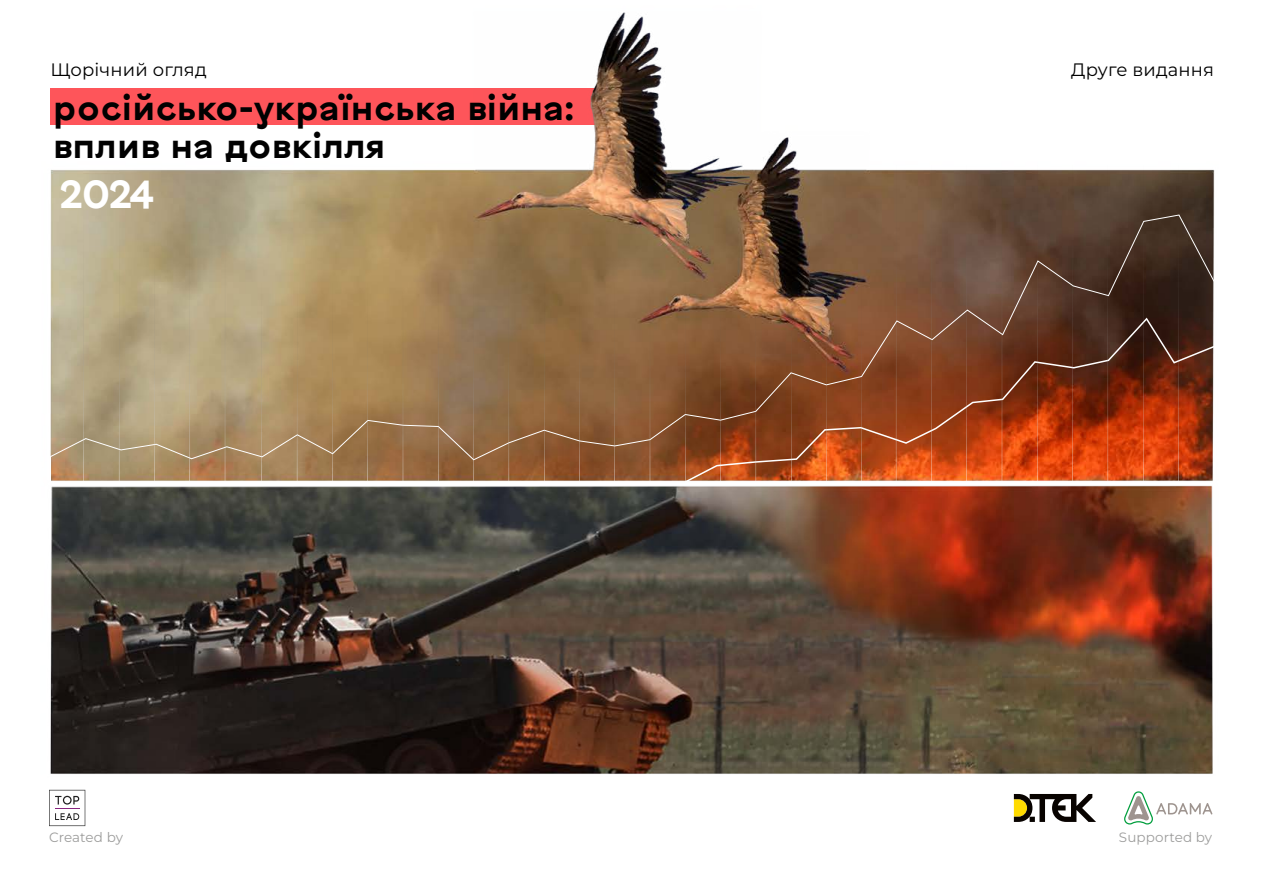
<style>
.page{position:relative;width:1263px;height:893px;background:#fff}
.page>*{position:absolute;margin:0;border:0;box-sizing:border-box;transform-origin:0 0}
.t1{font:700 39px "Vinnytsia Sans";color:#fff}
.t2{font:700 34.5px/38.1px "Vinnytsia Sans";letter-spacing:.01em;color:#000}
.t3{font:18px "Montserrat";letter-spacing:.01em;color:#000}
.t4{font:13.5px "Montserrat";letter-spacing:.01em;color:#9d9d9c}
</style>
<div class="page">
<img style="left:49px;top:12px;width:1166px;height:815px">
<svg style="left:49px;top:790px;width:36px;height:36px"></svg>
<svg style="left:1123px;top:791px;width:89px;height:33px"></svg>
<svg style="left:1014px;top:794px;width:82px;height:28px"></svg>
<svg style="left:50px;top:215px;width:1164px;height:267px"></svg>
<img style="left:683px;top:316px;width:532px;height:168px">
<svg style="left:1178px;top:127px;width:1px;height:354px"></svg>
<svg style="left:1143px;top:127px;width:1px;height:354px"></svg>
<svg style="left:1108px;top:127px;width:1px;height:354px"></svg>
<svg style="left:1072px;top:127px;width:1px;height:354px"></svg>
<svg style="left:1037px;top:127px;width:1px;height:354px"></svg>
<svg style="left:1002px;top:127px;width:1px;height:354px"></svg>
<svg style="left:966px;top:127px;width:1px;height:354px"></svg>
<svg style="left:931px;top:127px;width:1px;height:354px"></svg>
<svg style="left:896px;top:127px;width:1px;height:354px"></svg>
<svg style="left:862px;top:260px;width:1px;height:221px"></svg>
<svg style="left:826px;top:260px;width:1px;height:221px"></svg>
<svg style="left:791px;top:260px;width:1px;height:221px"></svg>
<svg style="left:756px;top:260px;width:1px;height:221px"></svg>
<svg style="left:720px;top:260px;width:1px;height:221px"></svg>
<svg style="left:685px;top:260px;width:1px;height:221px"></svg>
<svg style="left:650px;top:260px;width:1px;height:221px"></svg>
<svg style="left:614px;top:260px;width:1px;height:221px"></svg>
<svg style="left:579px;top:260px;width:1px;height:221px"></svg>
<svg style="left:544px;top:260px;width:1px;height:221px"></svg>
<svg style="left:509px;top:260px;width:1px;height:221px"></svg>
<svg style="left:473px;top:260px;width:1px;height:221px"></svg>
<svg style="left:438px;top:260px;width:1px;height:221px"></svg>
<svg style="left:403px;top:260px;width:1px;height:221px"></svg>
<svg style="left:367px;top:260px;width:1px;height:221px"></svg>
<svg style="left:332px;top:260px;width:1px;height:221px"></svg>
<svg style="left:297px;top:260px;width:1px;height:221px"></svg>
<svg style="left:262px;top:260px;width:1px;height:221px"></svg>
<svg style="left:225px;top:191px;width:1px;height:290px"></svg>
<svg style="left:190px;top:191px;width:1px;height:290px"></svg>
<svg style="left:154px;top:191px;width:1px;height:290px"></svg>
<svg style="left:119px;top:191px;width:1px;height:290px"></svg>
<svg style="left:84px;top:191px;width:1px;height:290px"></svg>
<p class="t3" style="left:50px;top:58px;width:158px">Щорічний огляд</p>
<p class="t2" style="left:53px;top:89px;width:522px">російсько-українська війна: вплив на довкілля</p>
<p class="t1" style="left:61px;top:167px;width:94px">2024</p>
<p class="t3" style="left:1071px;top:58px;width:144px">Друге видання</p>
<p class="t4" style="left:49px;top:828px;width:76px">Created by</p>
<p class="t4" style="left:1119px;top:828px;width:95px">Supported by</p>
</div>
